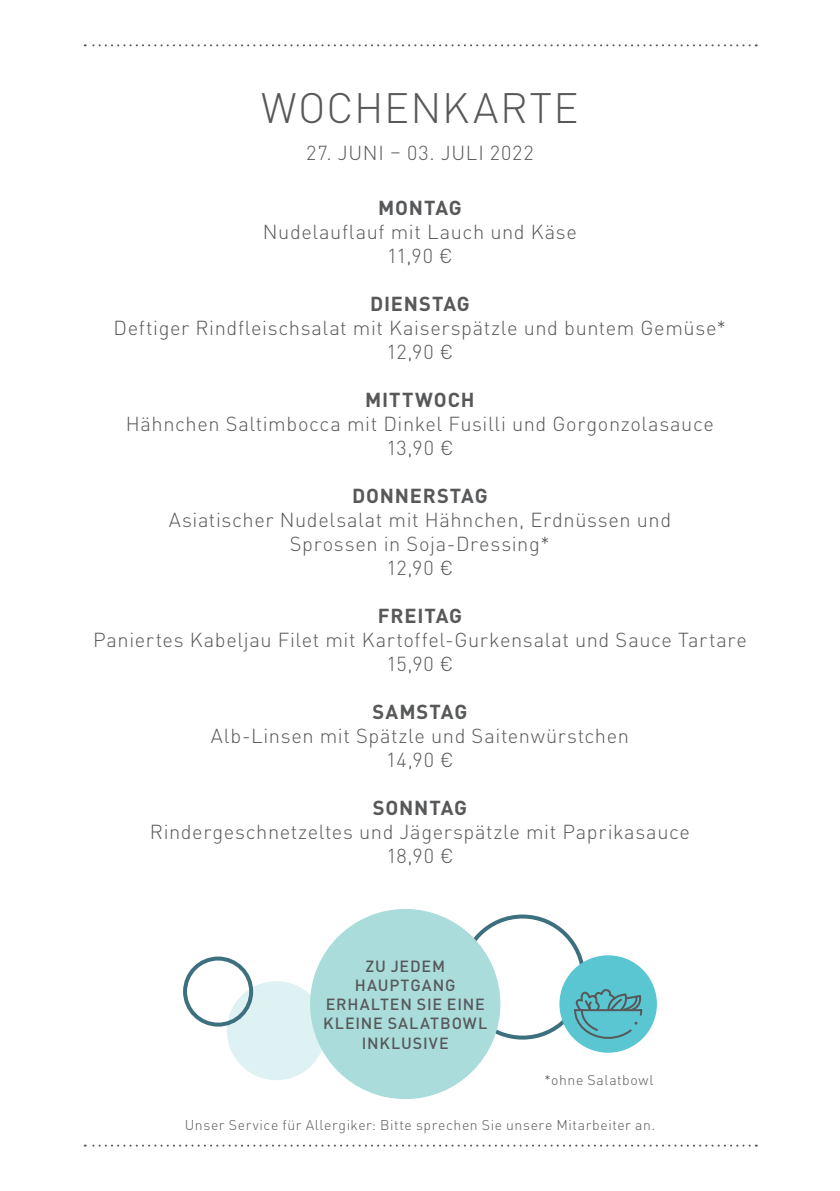
<style>
.page{position:relative;width:840px;height:1191px;background:#fff}
.page>*{position:absolute;margin:0;border:0;box-sizing:border-box;transform-origin:0 0}
.t1{font:300 42px "DINOT";letter-spacing:.03em;color:#57585a}
.t2{font:300 20px/24px "DINOT";letter-spacing:.03em;color:#57585a;text-align:center}
.t3{font:700 20px "DINOT";letter-spacing:.04em;color:#57585a}
.t4{font:500 16px/19.2px "DINOT";letter-spacing:.05em;color:#57585a;text-align:center}
.t5{font:300 14px "DINOT";letter-spacing:.045em;color:#57585a}
</style>
<div class="page">
<svg style="left:85px;top:44px;width:664px;height:2px"></svg>
<svg style="left:85px;top:1144px;width:664px;height:2px"></svg>
<div style="left:459px;top:914px;width:125px;height:125px;border:4px solid #3c707f;border-radius:50%"></div>
<div style="left:227px;top:981px;width:99px;height:99px;background:#def2f3;border-radius:50%"></div>
<div style="left:559px;top:955px;width:97px;height:97px;background:#5ac6d1;border-radius:50%"></div>
<svg style="left:572px;top:989px;width:71px;height:50px"></svg>
<div style="left:310px;top:909px;width:190px;height:190px;background:#aadcdb;border-radius:50%"></div>
<div style="left:183px;top:956px;width:70px;height:70px;border:4px solid #3c707f;border-radius:50%"></div>
<h1 class="t1" style="left:261px;top:76px;width:319px">WOCHENKARTE</h1>
<p class="t2" style="left:306px;top:139px;width:229px">27. JUNI – 03. JULI 2022</p>
<p class="t3" style="left:378px;top:192px;width:85px">MONTAG</p>
<p class="t2" style="left:263px;top:218px;width:315px">Nudelauflauf mit Lauch und Käse<br>11,90 €</p>
<p class="t3" style="left:370px;top:288px;width:101px">DIENSTAG</p>
<p class="t2" style="left:114px;top:314px;width:614px">Deftiger Rindfleischsalat mit Kaiserspätzle und buntem Gemüse*<br>12,90 €</p>
<p class="t3" style="left:365px;top:384px;width:111px">MITTWOCH</p>
<p class="t2" style="left:126px;top:410px;width:589px">Hähnchen Saltimbocca mit Dinkel Fusilli und Gorgonzolasauce<br>13,90 €</p>
<p class="t3" style="left:352px;top:480px;width:137px">DONNERSTAG</p>
<p class="t2" style="left:168px;top:506px;width:504px">Asiatischer Nudelsalat mit Hähnchen, Erdnüssen und<br>Sprossen in Soja-Dressing*<br>12,90 €</p>
<p class="t3" style="left:377px;top:600px;width:86px">FREITAG</p>
<p class="t2" style="left:93px;top:626px;width:655px">Paniertes Kabeljau Filet mit Kartoffel-Gurkensalat und Sauce Tartare<br>15,90 €</p>
<p class="t3" style="left:372px;top:696px;width:96px">SAMSTAG</p>
<p class="t2" style="left:211px;top:722px;width:419px">Alb-Linsen mit Spätzle und Saitenwürstchen<br>14,90 €</p>
<p class="t3" style="left:372px;top:792px;width:96px">SONNTAG</p>
<p class="t2" style="left:150px;top:818px;width:541px">Rindergeschnetzeltes und Jägerspätzle mit Paprikasauce<br>18,90 €</p>
<p class="t4" style="left:323px;top:955px;width:165px">ZU JEDEM<br>HAUPTGANG<br>ERHALTEN SIE EINE<br>KLEINE SALATBOWL<br>INKLUSIVE</p>
<p class="t5" style="left:544px;top:1069px;width:111px">*ohne Salatbowl</p>
<p class="t5" style="left:185px;top:1114px;width:471px">Unser Service für Allergiker: Bitte sprechen Sie unsere Mitarbeiter an.</p>
</div>
